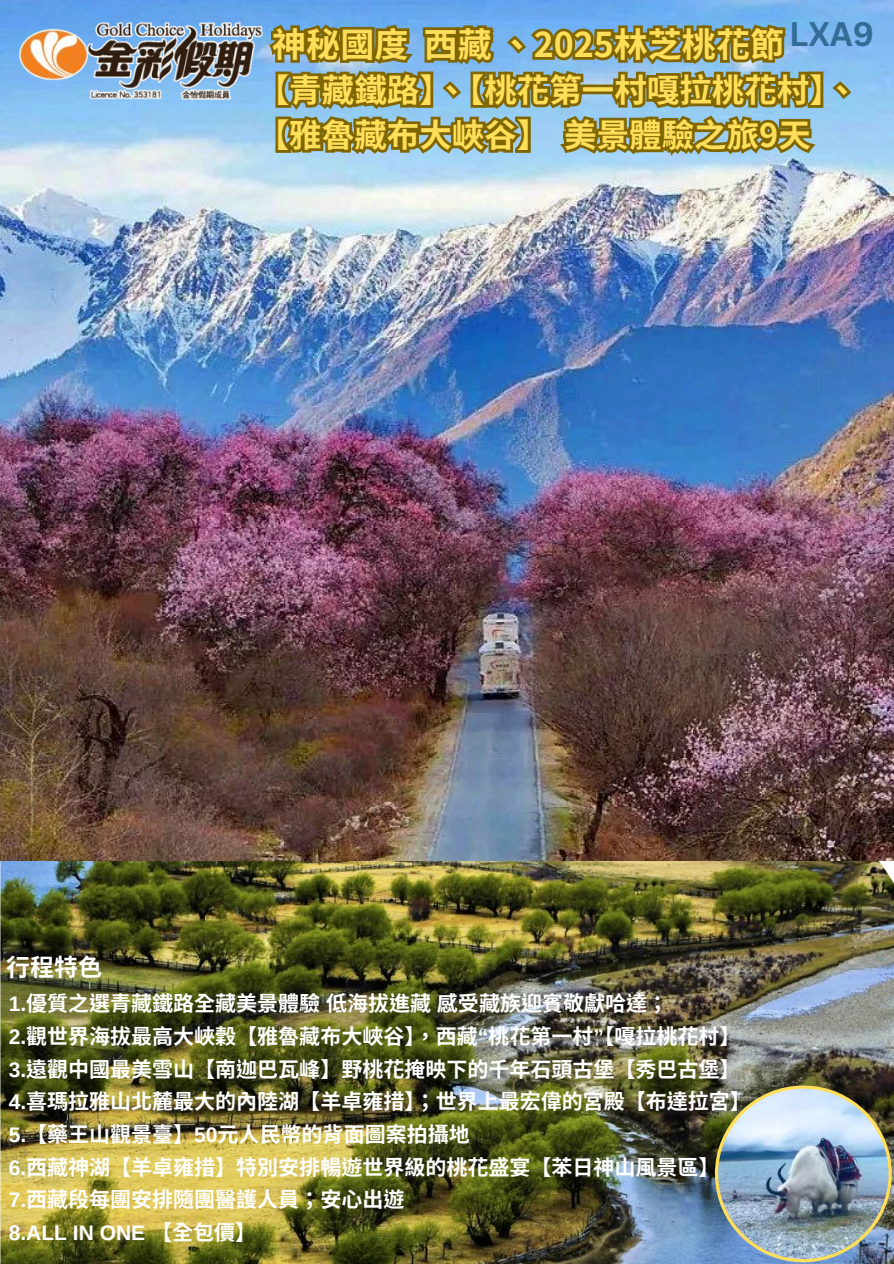
<style>
.page{position:relative;width:894px;height:1264px;background:#fff}
.page>*{position:absolute;margin:0;border:0;box-sizing:border-box;transform-origin:0 0}
.t1{font:700 34.05px "Noto Sans TC";color:#ffde59}
.t2{font:700 33.15px "Canva Sans";color:#346b97}
.t3{font:700 32.55px/45px "Noto Sans TC";color:#ffde59}
.t4{font:700 24px "Noto Sans CJ Ksc";color:#fff}
.t5{font:700 21px "Noto Sans CJ Ksc";color:#fff}
.t6{font:700 21px "Arimo";color:#fff}
.s1{font-family:"Arimo"}
.s2{font-family:"Noto Sans CJ Ksc"}
</style>
<div class="page">
<img style="left:0;top:860px;width:893px;height:403px">
<img style="left:0;top:0;width:893px;height:860px">
<img style="left:20px;top:22px;width:240px;height:78px">
<img style="left:714px;top:1085px;width:177px;height:177px">
<svg style="left:260px;top:0;width:594px;height:180px;background:#889a87"></svg>
<p class="t2" style="left:789px;top:10px;width:87px">LXA9</p>
<p class="t1" style="left:272px;top:18px;width:513px">神秘國度 西藏 、2025林芝桃花節</p>
<p class="t3" style="left:257px;top:65px;width:602px">【青藏鐵路】、【桃花第一村嘎拉桃花村】、【雅魯藏布大峽谷】 美景體驗之旅9天</p>
<p class="t4" style="left:6px;top:948px;width:96px">行程特色</p>
<p class="t5" style="left:9px;top:987px;width:644px"><span class="s1">1.</span>優質之選青藏鐵路全藏美景體驗低海拔進藏感受藏族迎賓敬獻哈達；</p>
<p class="t5" style="left:9px;top:1019px;width:733px"><span class="s1">2.</span>觀世界海拔最高大峽穀【雅魯藏布大峽谷】， 西藏<span class="s1">“</span>桃花第一村【嘎拉桃花村】</p>
<p class="t6" style="left:593px;top:1025px;width:12px">”</p>
<p class="t5" style="left:9px;top:1052px;width:733px"><span class="s1">3.</span>遠觀中國最美雪山【南迦巴瓦峰】野桃花掩映下的千年石頭古堡【秀巴古堡】</p>
<p class="t5" style="left:9px;top:1084px;width:743px"><span class="s1">4.</span>喜瑪拉雅山北麓最大的內陸湖【羊卓雍措】； 世界上最宏偉的宮殿【布達拉宮】</p>
<p class="t5" style="left:9px;top:1117px;width:461px"><span class="s1">5.</span>【藥王山觀景臺】<span class="s1">50</span>元人民幣的背面圖案拍攝地</p>
<p class="t5" style="left:9px;top:1150px;width:712px"><span class="s1">6.</span>西藏神湖【羊卓雍措】特別安排暢遊世界級的桃花盛宴【苯日神山風景區】</p>
<p class="t5" style="left:9px;top:1182px;width:396px"><span class="s1">7.</span>西藏段每團安排隨團醫護人員； 安心出遊</p>
<p class="t6" style="left:9px;top:1220px;width:249px">8.ALL IN ONE <span class="s2">【全包價】</span></p>
</div>
